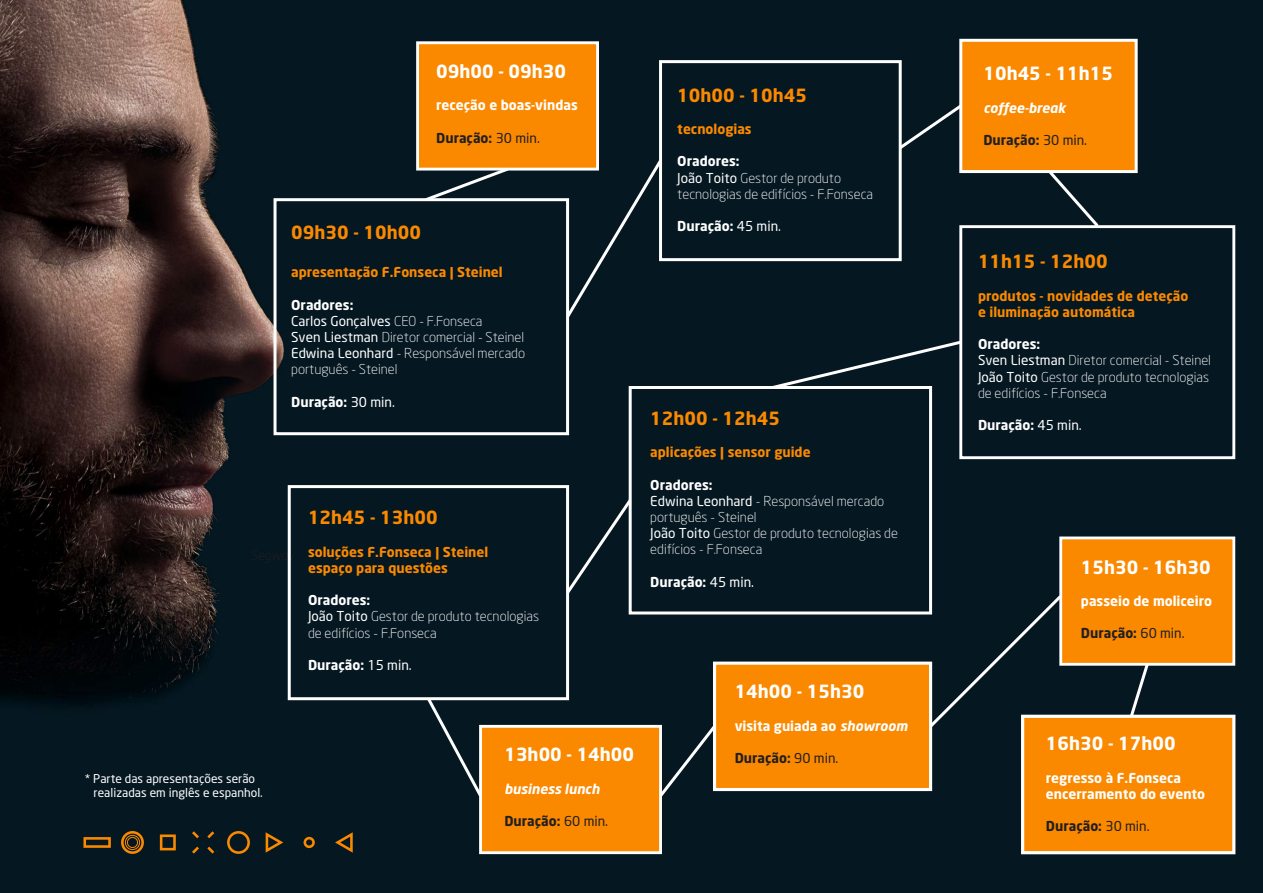
<style>
.page{position:relative;width:1263px;height:893px;background:#051721}
.page>*{position:absolute;margin:0;border:0;box-sizing:border-box;transform-origin:0 0}
.t1{font:700 18px "Neo Sans";color:#fff}
.t2{font:700 18px "Neo Sans";color:#fa8900}
.t3{font:300 13.5px/16.2px "Neo Sans";color:#fff}
.t4{font:700 13.5px/16.2px "Neo Sans";color:#fff}
.t5{font:700 13.5px/16.2px "Neo Sans";color:#fa8900}
.t6{font:700 13.5px "Neo Sans";color:#231f20}
.t7{font:italic 700 13.5px "Neo Sans";color:#fff}
.t8{font:12px/14.4px "Neo Sans";color:#fff}
.s1{font-weight:400}
.s2{font-weight:700}
.s3{font-style:italic}
</style>
<div class="page">
<img style="left:0;top:0;width:361px;height:882px">
<div style="left:160px;top:834px;width:16px;height:16px;border:3px solid #fa8900"></div>
<div style="left:121px;top:831px;width:23px;height:23px;border:3px solid #fa8900;border-radius:50%"></div>
<div style="left:125px;top:835px;width:15px;height:15px;border:1px solid #fa8900;border-radius:50%"></div>
<div style="left:127px;top:837px;width:11px;height:11px;border:1px solid #fa8900;border-radius:50%"></div>
<svg style="left:189px;top:829px;width:28px;height:27px"></svg>
<svg style="left:263px;top:831px;width:23px;height:24px"></svg>
<div style="left:304px;top:837px;width:11px;height:11px;border:3px solid #fa8900;border-radius:50%"></div>
<div style="left:83px;top:837px;width:28px;height:11px;border:3px solid #fa8900"></div>
<div style="left:227px;top:831px;width:23px;height:23px;border:3px solid #fa8900;border-radius:50%"></div>
<svg style="left:332px;top:830px;width:23px;height:24px"></svg>
<div style="left:479px;top:725px;width:183px;height:129px;background:#fa8900;border:3px solid #fff"></div>
<div style="left:713px;top:662px;width:219px;height:129px;background:#fa8900;border:3px solid #fff"></div>
<div style="left:959px;top:39px;width:179px;height:134px;background:#fa8900;border:3px solid #fff"></div>
<div style="left:416px;top:41px;width:183px;height:130px;background:#fa8900;border:3px solid #fff"></div>
<div style="left:1059px;top:536px;width:176px;height:130px;background:#fa8900;border:3px solid #fff"></div>
<div style="left:274px;top:198px;width:295px;height:237px;border:3px solid #fff"></div>
<div style="left:659px;top:60px;width:243px;height:201px;border:3px solid #fff"></div>
<div style="left:959px;top:225px;width:276px;height:234px;border:3px solid #fff"></div>
<div style="left:629px;top:386px;width:303px;height:228px;border:3px solid #fff"></div>
<div style="left:288px;top:485px;width:281px;height:215px;border:3px solid #fff"></div>
<svg style="left:769px;top:339px;width:195px;height:52px;background:#22323b"></svg>
<svg style="left:422px;top:167px;width:89px;height:37px;background:#424e53"></svg>
<svg style="left:563px;top:157px;width:102px;height:164px;background:#1e2b32"></svg>
<svg style="left:896px;top:102px;width:67px;height:50px;background:#2d3b42"></svg>
<svg style="left:1045px;top:169px;width:56px;height:61px;background:#303d43"></svg>
<svg style="left:656px;top:722px;width:63px;height:78px;background:#3d413d"></svg>
<svg style="left:926px;top:592px;width:138px;height:139px;background:#17252c"></svg>
<svg style="left:563px;top:496px;width:71px;height:101px;background:#25343d"></svg>
<svg style="left:424px;top:695px;width:61px;height:105px;background:#293538"></svg>
<svg style="left:1124px;top:662px;width:27px;height:53px"></svg>
<div style="left:1021px;top:715px;width:214px;height:139px;background:#fa8900;border:3px solid #fff"></div>
<p class="t8" style="left:94px;top:771px;width:171px;text-indent:-9px">* Parte das apresentações serão realizadas em inglês e espanhol.</p>
<h1 class="t1" style="left:436px;top:60px;width:131px">09h00 - 09h30</h1>
<p class="t4" style="left:436px;top:97px;width:143px">receção e boas-vindas</p>
<p class="t6" style="left:436px;top:129px;width:105px">Duração: <span class="s1">30 min.</span></p>
<h1 class="t2" style="left:291px;top:221px;width:131px">09h30 - 10h00</h1>
<p class="t5" style="left:291px;top:264px;width:213px">apresentação F.Fonseca | Steinel</p>
<p class="t3" style="left:291px;top:296px;width:235px"><span class="s2">Oradores:<br></span><span class="s1">Carlos Gonçalves</span> CE0 - F.Fonseca<br><span class="s1">Sven Liestman</span> Diretor comercial - Steinel<br><span class="s1">Edwina Leonhard</span> - Responsável mercado português - Steinel</p>
<p class="t4" style="left:291px;top:393px;width:105px">Duração: <span class="s1">30 min.</span></p>
<h1 class="t2" style="left:308px;top:506px;width:131px">12h45 - 13h00</h1>
<p class="t5" style="left:308px;top:543px;width:182px">soluções F.Fonseca | Steinel espaço para questões</p>
<p class="t3" style="left:308px;top:592px;width:232px"><span class="s2">Oradores:<br></span><span class="s1">João Toito</span> Gestor de produto tecnologias de edifícios - F.Fonseca</p>
<p class="t4" style="left:308px;top:656px;width:105px">Duração: <span class="s1">15 min.</span></p>
<h1 class="t1" style="left:504px;top:743px;width:131px">13h00 - 14h00</h1>
<p class="t7" style="left:504px;top:780px;width:97px">business lunch</p>
<p class="t6" style="left:504px;top:813px;width:105px">Duração: <span class="s1">60 min.</span></p>
<h1 class="t2" style="left:677px;top:83px;width:131px">10h00 - 10h45</h1>
<p class="t5" style="left:677px;top:121px;width:76px">tecnologias</p>
<p class="t3" style="left:677px;top:153px;width:197px"><span class="s2">Oradores:<br></span><span class="s1">João Toito</span> Gestor de produto tecnologias de edifícios - F.Fonseca</p>
<p class="t4" style="left:677px;top:218px;width:105px">Duração: <span class="s1">45 min.</span></p>
<h1 class="t2" style="left:650px;top:406px;width:131px">12h00 - 12h45</h1>
<p class="t5" style="left:650px;top:444px;width:162px">aplicações | sensor guide</p>
<p class="t3" style="left:650px;top:476px;width:249px"><span class="s2">Oradores:<br></span><span class="s1">Edwina Leonhard</span> - Responsável mercado português - Steinel<br><span class="s1">João Toito</span> Gestor de produto tecnologias de edifícios - F.Fonseca</p>
<p class="t4" style="left:650px;top:573px;width:105px">Duração: <span class="s1">45 min.</span></p>
<h1 class="t1" style="left:735px;top:680px;width:131px">14h00 - 15h30</h1>
<p class="t4" style="left:735px;top:717px;width:174px">visita guiada ao <span class="s3">showroom</span></p>
<p class="t6" style="left:735px;top:750px;width:105px">Duração: <span class="s1">90 min.</span></p>
<h1 class="t1" style="left:983px;top:62px;width:131px">10h45 - 11h15</h1>
<p class="t7" style="left:983px;top:99px;width:84px">coffee-break</p>
<p class="t6" style="left:983px;top:131px;width:105px">Duração: <span class="s1">30 min.</span></p>
<h1 class="t2" style="left:978px;top:250px;width:131px">11h15 - 12h00</h1>
<p class="t5" style="left:978px;top:287px;width:212px">produtos - novidades de deteção e iluminação automática</p>
<p class="t3" style="left:978px;top:336px;width:235px"><span class="s2">Oradores:<br></span><span class="s1">Sven Liestman</span> Diretor comercial - Steinel<br><span class="s1">João Toito</span> Gestor de produto tecnologias de edifícios - F.Fonseca</p>
<p class="t4" style="left:978px;top:417px;width:105px">Duração: <span class="s1">45 min.</span></p>
<h1 class="t1" style="left:1081px;top:555px;width:131px">15h30 - 16h30</h1>
<p class="t4" style="left:1081px;top:593px;width:133px">passeio de moliceiro</p>
<p class="t6" style="left:1081px;top:625px;width:105px">Duração: <span class="s1">60 min.</span></p>
<h1 class="t1" style="left:1046px;top:732px;width:131px">16h30 - 17h00</h1>
<p class="t4" style="left:1046px;top:769px;width:161px">regresso à F.Fonseca encerramento do evento</p>
<p class="t6" style="left:1046px;top:818px;width:105px">Duração: <span class="s1">30 min.</span></p>
</div>
